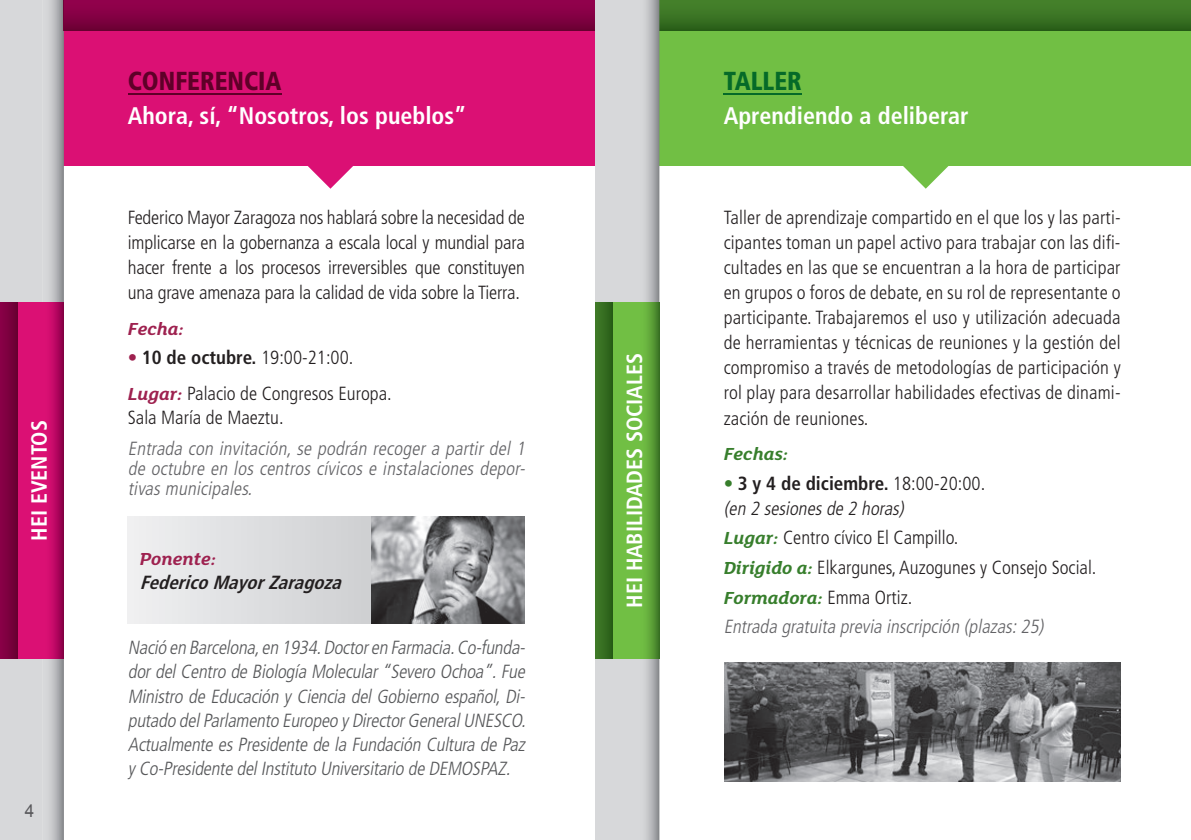
<style>
.page{position:relative;width:1191px;height:840px;background:#fff}
.page>*{position:absolute;margin:0;border:0;box-sizing:border-box;transform-origin:0 0}
.t1{font:900 condensed 26px "Frutiger LT Std";color:#5e0028;scale:.95 1}
.t2{font:900 condensed 26px "Frutiger LT Std";color:#056a28;scale:.95 1}
.t3{font:700 condensed 24px "Frutiger LT Std";color:#fff}
.t4{font:700 condensed 22px "Frutiger LT Std";color:#fff}
.t5{font:300 condensed 19px/25px "Frutiger LT Std";color:#231f20;text-align:justify}
.t6{font:italic 300 condensed 19px/24px "Frutiger LT Std";color:#57585a;text-align:justify}
.t7{font:italic 300 condensed 19px/20px "Frutiger LT Std";color:#636366;text-align:justify}
.t8{font:italic 300 condensed 19px/25px "Frutiger LT Std";color:#231f20}
.t9{font:italic 700 19px "FS Lola";color:#377e2c}
.t10{font:italic 700 condensed 19px "Frutiger LT Std";color:#231f20}
.t11{font:italic 700 19px "FS Lola";color:#9e214f}
.t12{font:18px "Arial";color:#636366;scale:.95 1}
.s1{color:#9e214f}
.s2{font-weight:700}
.s3{font-family:"FS Lola";font-weight:700;font-style:italic;font-stretch:normal;color:#9e214f}
.s4{font-style:normal;color:#377e2c}
.s5{font-weight:700;font-style:normal}
.s6{font-style:normal}
.s7{font-family:"FS Lola";font-weight:700;font-style:italic;font-stretch:normal;color:#377e2c}
.s8{font-family:"Frutiger LT Std";font-weight:300;font-style:normal;font-stretch:condensed;color:#231f20}
</style>
<div class="page">
<div style="left:659px;top:0;width:532px;height:166px;background:#71bf44"></div>
<div style="left:64px;top:0;width:533px;height:166px;background:#db1074"></div>
<svg style="left:308px;top:166px;width:45px;height:23px"></svg>
<svg style="left:903px;top:166px;width:46px;height:23px"></svg>
<svg style="left:659px;top:0;width:532px;height:31px;background:#397223"></svg>
<svg style="left:65px;top:0;width:530px;height:31px;background:#810042"></svg>
<svg style="left:0;top:0;width:64px;height:839px;background:#cdced0"></svg>
<img style="left:64px;top:0;width:1px;height:31px">
<div style="left:0;top:302px;width:64px;height:356px;background:#db1074"></div>
<div style="left:42px;top:302px;width:22px;height:356px;background:linear-gradient(to right,#ef147f,#94004e)"></div>
<hr style="left:17px;top:302px;width:1px;height:356px;background:#65002f">
<div style="left:0;top:302px;width:17px;height:356px;background:linear-gradient(to bottom,#7b003e,#7b003e)"></div>
<div style="left:595px;top:0;width:64px;height:839px;background:#d7d8da"></div>
<svg style="left:637px;top:0;width:22px;height:839px"></svg>
<div style="left:595px;top:302px;width:64px;height:356px;background:#71bf44"></div>
<div style="left:637px;top:302px;width:22px;height:356px;background:linear-gradient(to right,#7dcf4a,#49872d)"></div>
<hr style="left:612px;top:302px;width:1px;height:356px;background:#255915">
<div style="left:595px;top:302px;width:17px;height:356px;background:linear-gradient(to bottom,#356d21,#356d21)"></div>
<svg style="left:128px;top:516px;width:243px;height:107px;background:#dedfe1"></svg>
<img style="left:371px;top:516px;width:154px;height:107px">
<hr style="left:723px;top:93px;width:79px;height:1px;background:#056a28">
<hr style="left:128px;top:93px;width:153px;height:1px;background:#5e0028">
<img style="left:724px;top:662px;width:396px;height:119px">
<p class="t4" style="left:26px;top:540px;width:122px;rotate:-90deg">HEI EVENTOS</p>
<p class="t12" style="left:25px;top:798px;width:12px">4</p>
<h1 class="t1" style="left:128px;top:65px;width:163px">CONFERENCIA</h1>
<p class="t3" style="left:128px;top:101px;width:340px">Ahora, sí, “Nosotros, los pueblos”</p>
<p class="t5" style="left:128px;top:205px;width:398px">Federico Mayor Zaragoza nos hablará sobre la necesidad de implicarse en la gobernanza a escala local y mundial para hacer frente a los procesos irreversibles que constituyen una grave amenaza para la calidad de vida sobre la Tierra.</p>
<p class="t11" style="left:128px;top:318px;width:58px">Fecha:</p>
<p class="t5" style="left:128px;top:340px;width:265px;line-height:35.4px"><span class="s1">•</span> <span class="s2">10 de octubre.</span> 19:00-21:00.<br><span class="s3">Lugar:</span> Palacio de Congresos Europa.</p>
<p class="t5" style="left:128px;top:405px;width:157px">Sala María de Maeztu.</p>
<p class="t7" style="left:128px;top:438px;width:402px">Entrada con invitación, se podrán recoger a partir del 1 de octubre en los centros cívicos e instalaciones depor&shy;tivasmunicipales.</p>
<p class="t11" style="left:140px;top:548px;width:78px">Ponente:</p>
<p class="t10" style="left:140px;top:571px;width:209px">FedericoMayorZaragoza</p>
<p class="t6" style="left:128px;top:635px;width:403px">Nació en Barcelona,en 1934.Doctoren Farmacia.Co-funda&shy;dordelCentro de Biología Molecular“Severo Ochoa”.Fue Ministro de Educación y Ciencia del Gobierno español,Di&shy;putado delParlamento Europeo yDirectorGeneralUNESCO.<br>Actualmente es Presidente de la Fundación Cultura de Paz yCo-Presidente delInstituto Universitario de DEMOSPAZ.</p>
<p class="t4" style="left:621px;top:607px;width:256px;rotate:-90deg">HEI HABILIDADES SOCIALES</p>
<h1 class="t2" style="left:723px;top:65px;width:84px">TALLER</h1>
<p class="t3" style="left:723px;top:101px;width:246px">Aprendiendo a deliberar</p>
<p class="t5" style="left:723px;top:205px;width:398px">Taller de aprendizaje compartido en el que los y las parti&shy;cipantes toman un papel activo para trabajar con las difi&shy;cultades en las que se encuentran a la hora de participar en grupos o foros de debate, en su rol de representante o participante. Trabajaremos el uso y utilización adecuada de herramientas y técnicas de reuniones y la gestión del compromiso a través de metodologías de participación y rol play para desarrollar habilidades efectivas de dinami&shy;zación de reuniones.</p>
<p class="t9" style="left:723px;top:443px;width:66px">Fechas:</p>
<p class="t8" style="left:723px;top:470px;width:263px"><span class="s4">•</span> <span class="s5">3 y 4 de diciembre.</span> <span class="s6">18:00-20:00. </span>(en 2 sesionesde 2 horas)</p>
<p class="t5" style="left:723px;top:523px;width:374px;line-height:29.6px"><span class="s7">Lugar:</span> Centro cívico El Campillo.<br><span class="s7">Dirigido a:</span> Elkargunes, Auzogunes y Consejo Social.</p>
<p class="t9" style="left:723px;top:587px;width:190px">Formadora: <span class="s8">Emma Ortiz.</span></p>
<p class="t7" style="left:723px;top:616px;width:325px">Entrada gratuita previa inscripción (plazas:25)</p>
</div>
